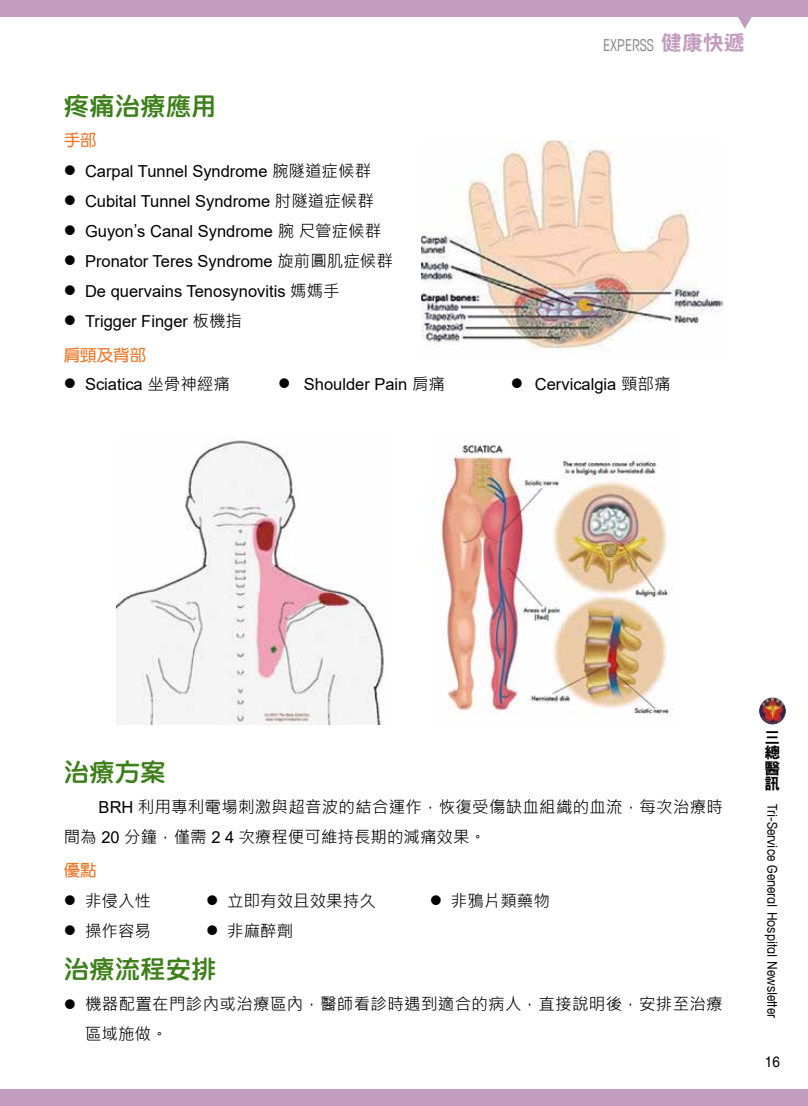
<style>
.page{position:relative;width:808px;height:1106px;background:#fff}
.page>*{position:absolute;margin:0;border:0;box-sizing:border-box;transform-origin:0 0}
.t1{font:25.2px "DF Yuan Std W8";color:#3d7f1a}
.t2{font:16.5px "Arial";color:#000}
.t3{font:16.5px/30px "Microsoft Jheng Hei";letter-spacing:.015em;color:#000}
.t4{font:condensed 16.5px "Avant Garde Com";color:#898989;scale:.85 1}
.t5{font:16.5px "DF Yuan Std W7";color:#ee7426}
.t6{font:15.6px/15.6px "DF Hei Std W9";color:#000;text-align:justify}
.t7{font:15px "Helvetica";color:#000;scale:.9 1}
.t8{font:condensed 13.5px "Avant Garde Com";color:#000;scale:1.05 1}
.s1{font-family:"DF Hei Std W9";font-stretch:normal;font-size:21px;color:#c29dc0}
.s2{font-family:"Microsoft Jheng Hei";font-size:12.3px}
.s3{font-family:"Microsoft Jheng Hei"}
.s4{font-family:"Arial"}
.s5{font-size:12.3px}
</style>
<div class="page">
<img style="left:422px;top:141px;width:301px;height:209px">
<img style="left:116px;top:436px;width:268px;height:288px">
<img style="left:436px;top:444px;width:238px;height:270px">
<div style="left:0;top:0;width:808px;height:17px;background:#c29dc0"></div>
<div style="left:0;top:1089px;width:808px;height:17px;background:#c29dc0"></div>
<svg style="left:738px;top:17px;width:14px;height:12px"></svg>
<img style="left:759px;top:697px;width:27px;height:27px;border-radius:13px">
<p class="t4" style="left:603px;top:34px;width:168px">EXPERSS <span class="s1">健康快遞</span></p>
<h1 class="t1" style="left:64px;top:93px;width:155px">疼痛治療應用</h1>
<p class="t5" style="left:64px;top:131px;width:34px">手部</p>
<p class="t2" style="left:64px;top:160px;width:309px"><span class="s2">●</span> Carpal Tunnel Syndrome <span class="s3">腕隧道症候群</span></p>
<p class="t2" style="left:64px;top:190px;width:312px"><span class="s2">●</span> Cubital Tunnel Syndrome <span class="s3">肘隧道症候群</span></p>
<p class="t2" style="left:64px;top:220px;width:319px"><span class="s2">●</span> Guyon’s Canal Syndrome <span class="s3">腕尺管症候群</span></p>
<p class="t2" style="left:64px;top:250px;width:331px"><span class="s2">●</span> Pronator Teres Syndrome <span class="s3">旋前圓肌症候群</span></p>
<p class="t2" style="left:64px;top:280px;width:277px"><span class="s2">●</span> De quervains Tenosynovitis <span class="s3">媽媽手</span></p>
<p class="t2" style="left:64px;top:310px;width:180px"><span class="s2">●</span> Trigger Finger <span class="s3">板機指</span></p>
<p class="t5" style="left:64px;top:346px;width:84px">肩頸及背部</p>
<p class="t2" style="left:64px;top:372px;width:168px"><span class="s2">●</span> Sciatica <span class="s3">坐骨神經痛</span></p>
<p class="t2" style="left:278px;top:372px;width:168px"><span class="s2">●</span> Shoulder Pain <span class="s3">肩痛</span></p>
<p class="t2" style="left:511px;top:372px;width:161px"><span class="s2">●</span> Cervicalgia <span class="s3">頸部痛</span></p>
<h1 class="t1" style="left:64px;top:758px;width:103px">治療方案</h1>
<p class="t3" style="left:64px;top:791px;width:661px;text-indent:35px"><span class="s4">BRH</span> 利用專利電場刺激與超音波的結合運作，恢復受傷缺血組織的血流，每次治療時間為 <span class="s4">20</span> 分鐘，僅需 <span class="s4">2 4</span> 次療程便可維持長期的減痛效果。</p>
<p class="t5" style="left:64px;top:861px;width:34px">優點</p>
<p class="t3" style="left:64px;top:886px;width:89px"><span class="s5">●</span> 非侵入性</p>
<p class="t3" style="left:206px;top:886px;width:171px"><span class="s5">●</span> 立即有效且效果持久</p>
<p class="t3" style="left:430px;top:886px;width:122px"><span class="s5">●</span> 非鴉片類藥物</p>
<p class="t3" style="left:64px;top:916px;width:89px"><span class="s5">●</span> 操作容易</p>
<p class="t3" style="left:206px;top:916px;width:88px"><span class="s5">●</span> 非麻醉劑</p>
<h1 class="t1" style="left:64px;top:955px;width:155px">治療流程安排</h1>
<p class="t3" style="left:85px;top:989px;width:639px;text-indent:-21px"><span class="s5">●</span> 機器配置在門診內或治療區內，醫師看診時遇到適合的病人，直接說明後，安排至治療區域施做。</p>
<p class="t6" style="left:765px;top:729px;width:17px">三總醫訊</p>
<p class="t8" style="left:781px;top:804px;width:205px;rotate:90deg">Tri-Service General Hospital Newsletter</p>
<p class="t7" style="left:765px;top:1053px;width:18px">16</p>
</div>
